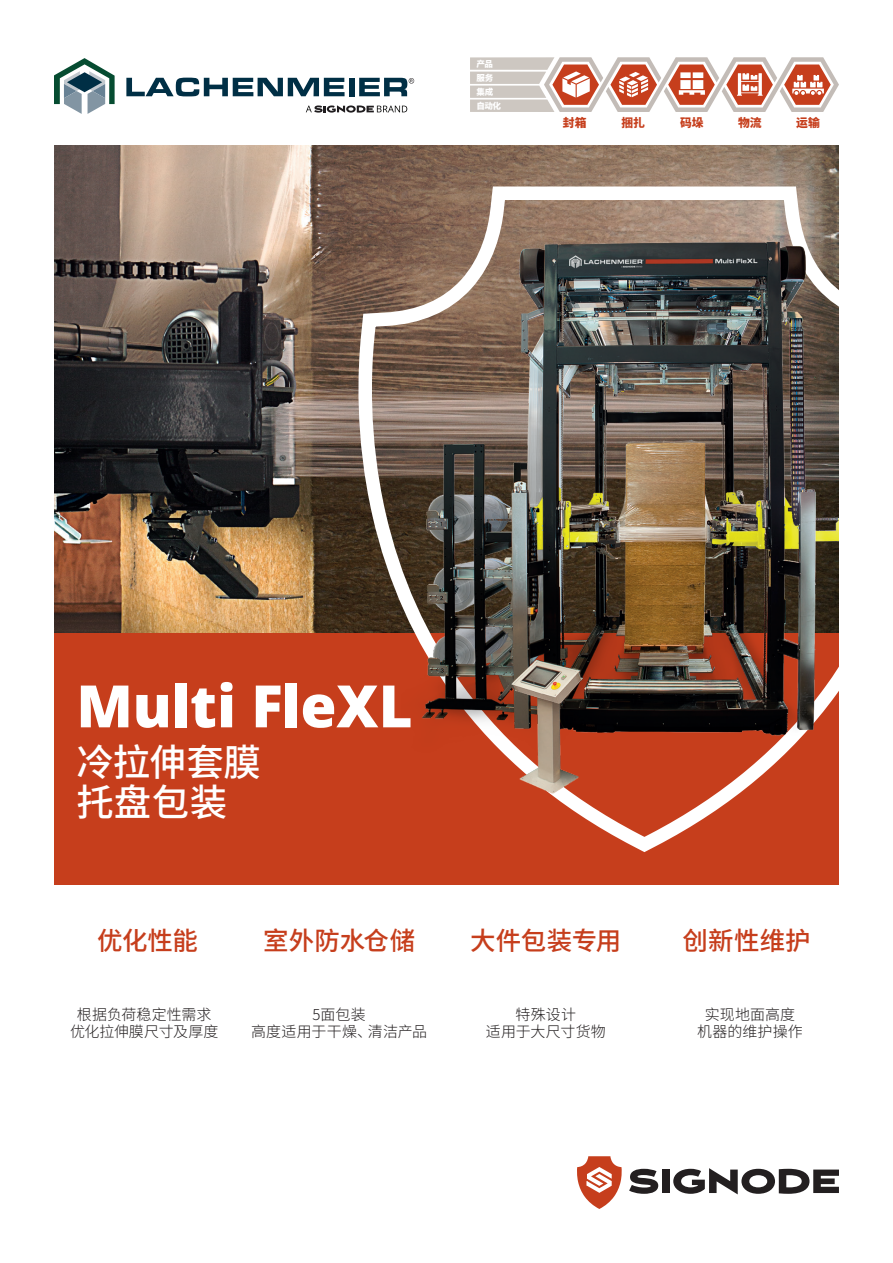
<style>
.page{position:relative;width:893px;height:1263px;background:#fff}
.page>*{position:absolute;margin:0;border:0;box-sizing:border-box;transform-origin:0 0}
.t1{font:800 58.5px "Open Sans";letter-spacing:-.005em;color:#fff}
.t2{font:500 37.5px/40.5px "Source Han Sans CN";letter-spacing:-.005em;color:#fff}
.t3{font:500 25.5px "Source Han Sans CN";color:#c63e1c}
.t4{font:300 15px/17.2px "Source Han Sans CN";color:#231f20;text-align:center}
.t5{font:800 11.85px "Source Han Sans CN";letter-spacing:.005em;color:#c63e1c}
.t6{font:800 8.55px/14.1px "Source Han Sans CN";letter-spacing:-.035em;color:#fff}
</style>
<div class="page">
<img style="left:54px;top:146px;width:785px;height:487px">
<div style="left:54px;top:633px;width:785px;height:251px;background:#c63e1c"></div>
<svg style="left:345px;top:178px;width:494px;height:674px"></svg>
<svg style="left:577px;top:1156px;width:45px;height:53px"></svg>
<svg style="left:629px;top:1169px;width:29px;height:25px"></svg>
<div style="left:662px;top:1169px;width:7px;height:24px;background:#231f20"></div>
<svg style="left:673px;top:1168px;width:166px;height:26px"></svg>
<svg style="left:306px;top:105px;width:101px;height:8px"></svg>
<svg style="left:126px;top:78px;width:219px;height:18px"></svg>
<div style="left:349px;top:78px;width:5px;height:18px;background:#002f45"></div>
<svg style="left:359px;top:78px;width:55px;height:18px"></svg>
<svg style="left:54px;top:58px;width:61px;height:56px"></svg>
<img style="left:402px;top:224px;width:437px;height:589px">
<svg style="left:470px;top:57px;width:369px;height:55px"></svg>
<p class="t6" style="left:476px;top:57px;width:26px">产品服务集成自动化</p>
<p class="t5" style="left:563px;top:116px;width:25px">封箱</p>
<p class="t5" style="left:621px;top:116px;width:25px">捆扎</p>
<p class="t5" style="left:680px;top:116px;width:25px">码垛</p>
<p class="t5" style="left:738px;top:116px;width:25px">物流</p>
<p class="t5" style="left:796px;top:116px;width:25px">运输</p>
<h1 class="t1" style="left:76px;top:661px;width:338px">Multi FleXL</h1>
<h2 class="t2" style="left:76px;top:743px;width:186px">冷拉伸套膜托盘包装</h2>
<h3 class="t3" style="left:97px;top:926px;width:103px">优化性能</h3>
<h3 class="t3" style="left:263px;top:926px;width:153px">室外防水仓储</h3>
<h3 class="t3" style="left:470px;top:926px;width:153px">大件包装专用</h3>
<h3 class="t3" style="left:682px;top:926px;width:130px">创新性维护</h3>
<p class="t4" style="left:70px;top:1006px;width:150px">根据负荷稳定性需求优化拉伸膜尺寸及厚度</p>
<p class="t4" style="left:251px;top:1006px;width:178px">5面包装<br>高度适用于干燥、清洁产品</p>
<p class="t4" style="left:486px;top:1006px;width:122px">特殊设计<br>适用于大尺寸货物</p>
<p class="t4" style="left:697px;top:1006px;width:107px">实现地面高度机器的维护操作</p>
</div>
